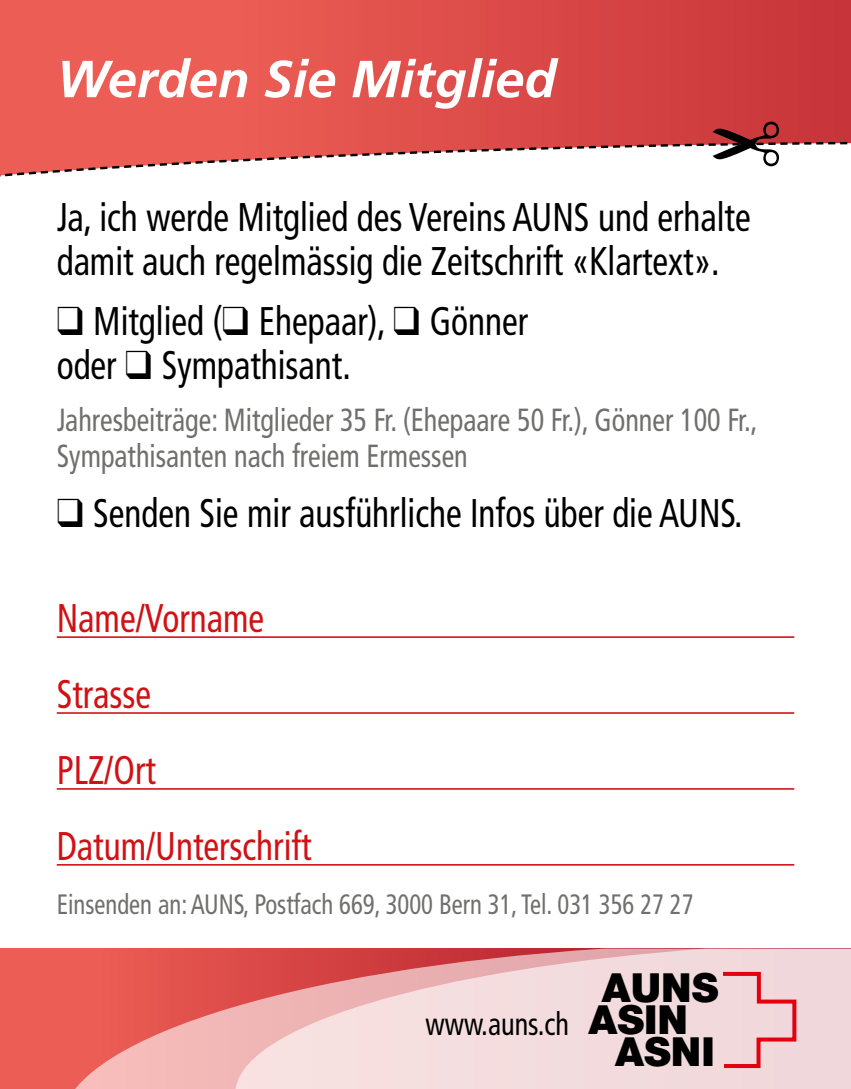
<style>
.page{position:relative;width:851px;height:1089px;background:#fff}
.page>*{position:absolute;margin:0;border:0;box-sizing:border-box;transform-origin:0 0}
.t1{font:italic 700 52px "Frutiger";color:#fff}
.t2{font:condensed 40px/44px "Frutiger";color:#000;scale:.88 1}
.t3{font:condensed 40px/76px "Frutiger";color:#d11115;scale:.88 1}
.t4{font:900 40px "Helvetica Neue";color:#000}
.t5{font:condensed 32px/36px "Frutiger";color:#6f6f6e;scale:.88 1}
.t6{font:condensed 32px "Frutiger";color:#000;scale:.88 1}
.t7{font:condensed 28px "Frutiger";color:#6f6f6e;scale:.88 1}
</style>
<div class="page">
<svg style="left:0;top:0;width:850px;height:177px;background:#e3625e"></svg>
<hr style="left:57px;top:636px;width:737px;height:2px;background:#d11115">
<hr style="left:57px;top:712px;width:737px;height:1px;background:#d11115">
<hr style="left:57px;top:788px;width:737px;height:1px;background:#d11115">
<hr style="left:57px;top:864px;width:737px;height:1px;background:#d11115">
<div style="left:0;top:948px;width:850px;height:141px;background:#eb5d55"></div>
<svg style="left:75px;top:948px;width:160px;height:141px"></svg>
<svg style="left:235px;top:948px;width:615px;height:141px;background:#eec5c6"></svg>
<svg style="left:719px;top:969px;width:79px;height:101px;background:#eebec3"></svg>
<svg style="left:610px;top:34px;width:240px;height:143px"></svg>
<h1 class="t1" style="left:57px;top:49px;width:500px">Werden Sie Mitglied</h1>
<p class="t2" style="left:57px;top:195px;width:790px">Ja, ich werde Mitglied des Vereins AUNS und erhalte damit auch regelmässig die Zeitschrift «Klartext».</p>
<p class="t2" style="left:57px;top:299px;width:537px">❑ Mitglied (❑ Ehepaar), ❑ Gönner oder ❑ Sympathisant.</p>
<p class="t5" style="left:57px;top:402px;width:797px">Jahresbeiträge: Mitglieder 35 Fr. (Ehepaare 50 Fr.), Gönner 100 Fr.,<br>Sympathisanten nach freiem Ermessen</p>
<p class="t2" style="left:57px;top:491px;width:780px">❑ Senden Sie mir ausführliche Infos über die AUNS.</p>
<p class="t3" style="left:57px;top:580px;width:291px">Name/Vorname<br>Strasse<br>PLZ/Ort<br>Datum/Unterschrift</p>
<p class="t7" style="left:57px;top:888px;width:725px">Einsenden an: AUNS, Postfach 669, 3000 Bern 31, Tel. 031 356 27 27</p>
<p class="t6" style="left:425px;top:1005px;width:164px">www.auns.ch</p>
<p class="t4" style="left:601px;top:964px;width:118px">AUNS</p>
<p class="t4" style="left:588px;top:996px;width:101px">ASIN</p>
<p class="t4" style="left:615px;top:1028px;width:101px">ASNI</p>
</div>
